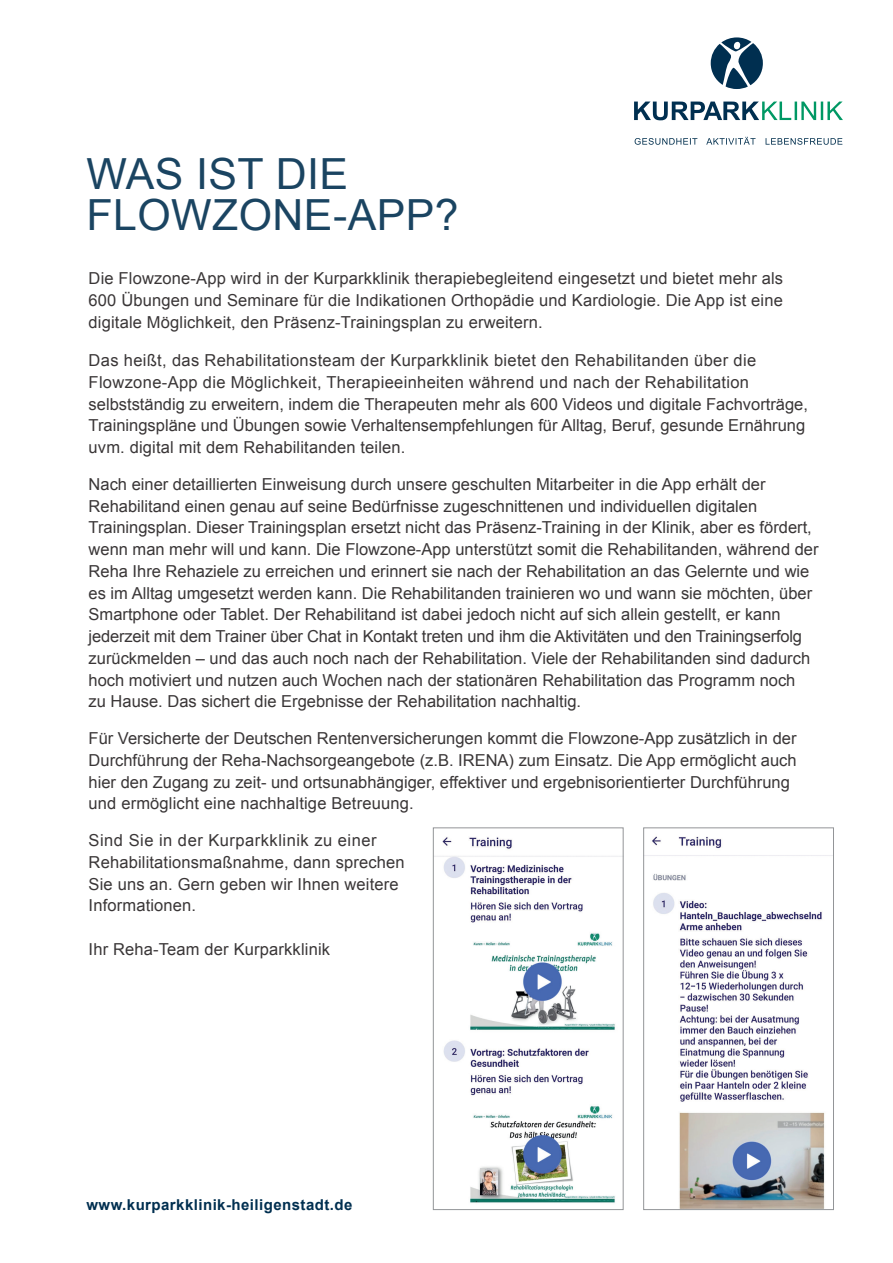
<style>
.page{position:relative;width:893px;height:1263px;background:#fff}
.page>*{position:absolute;margin:0;border:0;box-sizing:border-box;transform-origin:0 0}
.t1{font:42.9px/41.2px "Arial";letter-spacing:.01em;color:#002f50}
.t2{font:16.5px/21.8px "Arial";color:#231f20}
.t3{font:700 15px "Arial";letter-spacing:.03em;color:#002f50}
</style>
<div class="page">
<svg style="left:634px;top:102px;width:209px;height:18px"></svg>
<svg style="left:711px;top:37px;width:52px;height:52px"></svg>
<svg style="left:635px;top:137px;width:207px;height:8px"></svg>
<img style="left:435px;top:837px;width:186px;height:366px">
<div style="left:433px;top:827px;width:190px;height:383px;border:1px solid #939598"></div>
<img style="left:645px;top:836px;width:187px;height:372px">
<div style="left:643px;top:827px;width:191px;height:383px;border:1px solid #939598"></div>
<h1 class="t1" style="left:86px;top:153px;width:374px">WAS IST DIE<br>FLOWZONE-APP?</h1>
<p class="t2" style="left:89px;top:268px;width:696px;text-align:justify">Die Flowzone-App wird in der Kurparkklinik therapiebegleitend eingesetzt und bietet mehr als 600 Übungen und Seminare für die Indikationen Orthopädie und Kardiologie. Die App ist eine digitale Möglichkeit, den Präsenz-Trainingsplan zu erweitern.</p>
<p class="t2" style="left:89px;top:349px;width:721px">Das heißt, das Rehabilitationsteam der Kurparkklinik bietet den Rehabilitanden über die Flowzone-App die Möglichkeit, Therapieeinheiten während und nach der Rehabilitation selbstständig zu erweitern, indem die Therapeuten mehr als 600 Videos und digitale Fachvorträge, Trainingspläne und Übungen sowie Verhaltensempfehlungen für Alltag, Beruf, gesunde Ernährung uvm. digital mit dem Rehabilitanden teilen.</p>
<p class="t2" style="left:89px;top:473px;width:731px">Nach einer detaillierten Einweisung durch unsere geschulten Mitarbeiter in die App erhält der Rehabilitand einen genau auf seine Bedürfnisse zugeschnittenen und individuellen digitalen Trainingsplan. Dieser Trainingsplan ersetzt nicht das Präsenz-Training in der Klinik, aber es fördert, wenn man mehr will und kann. Die Flowzone-App unterstützt somit die Rehabilitanden, während der Reha Ihre Rehaziele zu erreichen und erinnert sie nach der Rehabilitation an das Gelernte und wie es im Alltag umgesetzt werden kann. Die Rehabilitanden trainieren wo und wann sie möchten, über Smartphone oder Tablet. Der Rehabilitand ist dabei jedoch nicht auf sich allein gestellt, er kann jederzeit mit dem Trainer über Chat in Kontakt treten und ihm die Aktivitäten und den Trainingserfolg zurückmelden – und das auch noch nach der Rehabilitation. Viele der Rehabilitanden sind dadurch hoch motiviert und nutzen auch Wochen nach der stationären Rehabilitation das Programm noch<br>zu Hause. Das sichert die Ergebnisse der Rehabilitation nachhaltig.</p>
<p class="t2" style="left:89px;top:727px;width:709px">Für Versicherte der Deutschen Rentenversicherungen kommt die Flowzone-App zusätzlich in der Durchführung der Reha-Nachsorgeangebote (z.B. IRENA) zum Einsatz. Die App ermöglicht auch hier den Zugang zu zeit- und ortsunabhängiger, effektiver und ergebnisorientierter Durchführung und ermöglicht eine nachhaltige Betreuung.</p>
<p class="t2" style="left:89px;top:829px;width:318px">Sind Sie in der Kurparkklinik zu einer Rehabilitationsmaßnahme, dann sprechen Sie uns an. Gern geben wir Ihnen weitere Informationen.</p>
<p class="t2" style="left:89px;top:938px;width:243px">Ihr Reha-Team der Kurparkklinik</p>
<p class="t3" style="left:86px;top:1194px;width:268px">www.kurparkklinik-heiligenstadt.de</p>
</div>
